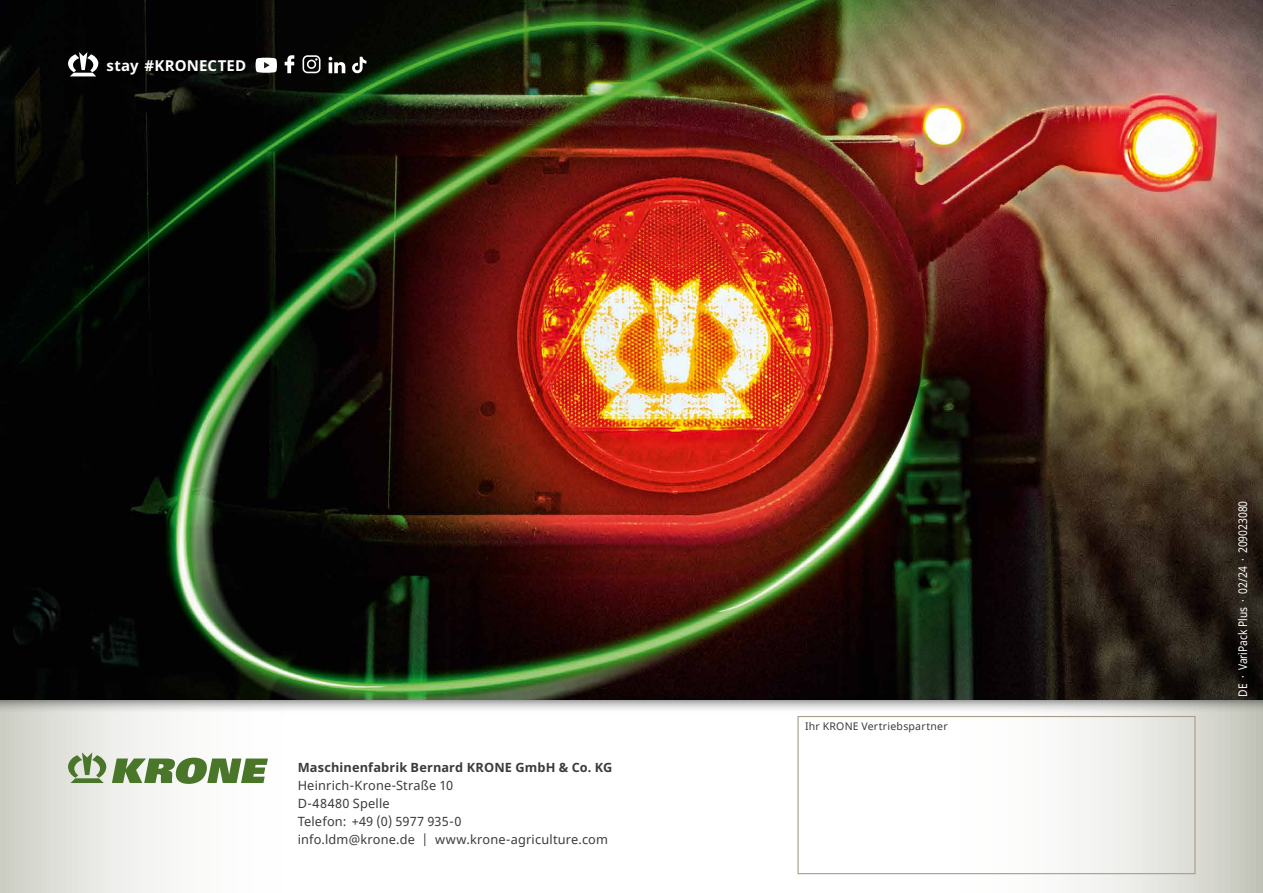
<style>
.page{position:relative;width:1263px;height:893px;background:#fff}
.page>*{position:absolute;margin:0;border:0;box-sizing:border-box;transform-origin:0 0}
.t1{font:700 15px "Noto Sans";letter-spacing:.01em;color:#fff}
.t2{font:12.75px/18px "Noto Sans";letter-spacing:.015em;color:#3b3b3a}
.t3{font:700 12.75px "Noto Sans";letter-spacing:.01em;color:#3b3b3a}
.t4{font:12px "Noto Sans";color:#fff;scale:.85 1}
.t5{font:10.5px "Noto Sans";letter-spacing:.025em;color:#3b3b3a}
</style>
<div class="page">
<div style="left:0;top:697px;width:1263px;height:196px;background:#000;opacity:.75"></div>
<img style="left:0;top:0;width:1263px;height:699px">
<div style="left:797px;top:716px;width:398px;height:158px;border:1px solid #a69f89"></div>
<svg style="left:68px;top:52px;width:31px;height:24px"></svg>
<svg style="left:303px;top:55px;width:17px;height:18px"></svg>
<svg style="left:285px;top:55px;width:9px;height:18px"></svg>
<svg style="left:329px;top:57px;width:16px;height:16px"></svg>
<svg style="left:352px;top:57px;width:14px;height:16px"></svg>
<svg style="left:256px;top:58px;width:21px;height:15px"></svg>
<svg style="left:67px;top:752px;width:201px;height:32px"></svg>
<p class="t1" style="left:107px;top:57px;width:141px">stay #KRONECTED</p>
<p class="t3" style="left:298px;top:760px;width:316px">Maschinenfabrik Bernard KRONE GmbH &amp; Co. KG</p>
<p class="t2" style="left:298px;top:776px;width:312px">Heinrich-Krone-Straße 10<br>D-48480 Spelle<br>Telefon: +49 (0) 5977 935-0<br>info.ldm@krone.de | www.krone-agriculture.com</p>
<p class="t5" style="left:805px;top:718px;width:144px">Ihr KRONE Vertriebspartner</p>
<p class="t4" style="left:1236px;top:697px;width:232px;rotate:-90deg">DE · VariPack Plus · 02/24 · 209023080</p>
</div>
